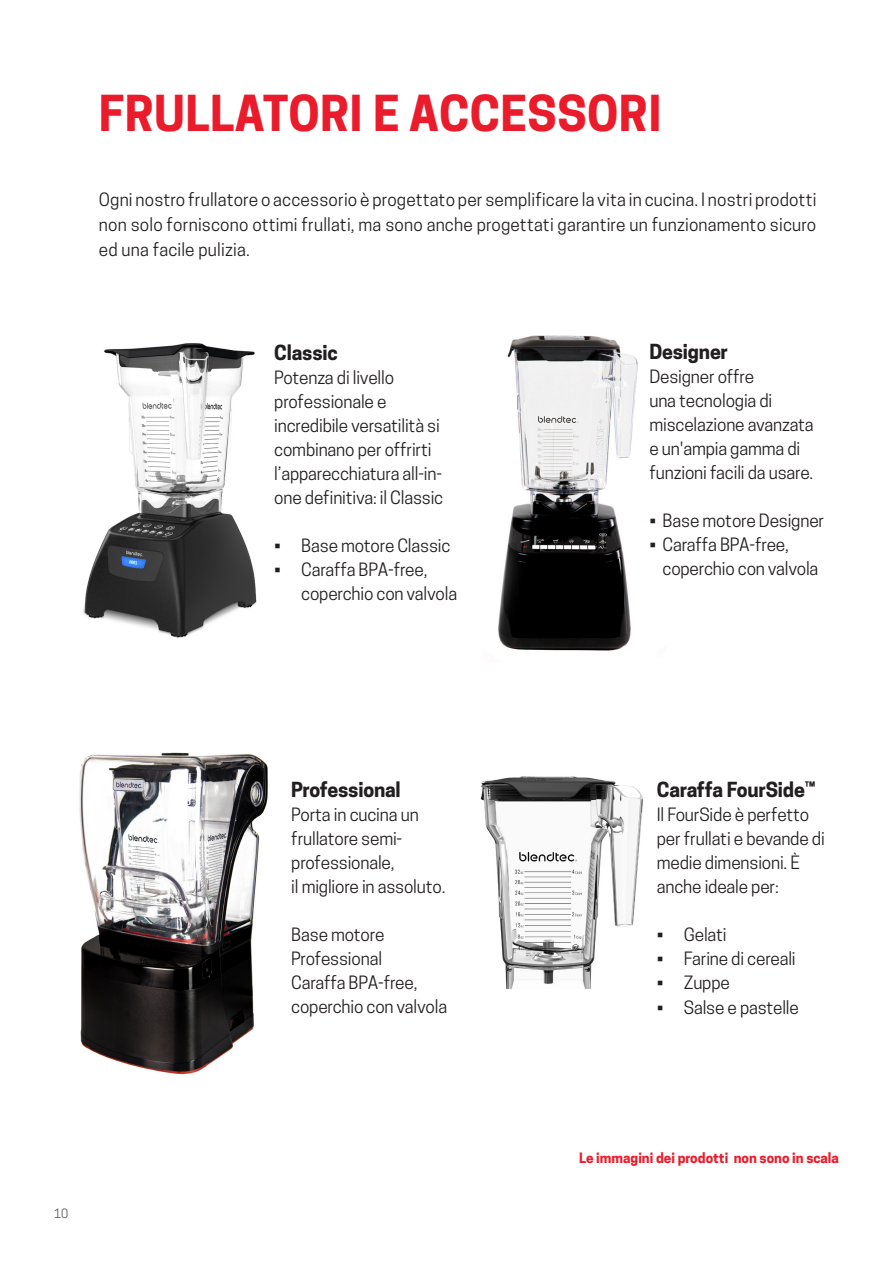
<style>
.page{position:relative;width:893px;height:1263px;background:#fff}
.page>*{position:absolute;margin:0;border:0;box-sizing:border-box;transform-origin:0 0}
.t1{font:700 46.5px "Cooper Hewitt";letter-spacing:.01em;color:#ea1c2b}
.t2{font:700 19.5px "Cooper Hewitt";letter-spacing:-.01em;color:#231f20}
.t3{font:17.25px/24px "Cooper Hewitt";letter-spacing:-.01em;color:#231f20}
.t4{font:700 13.5px "Cooper Hewitt";color:#ea1c2b}
.t5{font:12px "Cooper Hewitt";color:#57585a}
</style>
<div class="page">
<img style="left:83px;top:343px;width:174px;height:295px">
<img style="left:498px;top:335px;width:140px;height:316px">
<img style="left:79px;top:752px;width:189px;height:323px">
<img style="left:480px;top:776px;width:164px;height:213px">
<p class="t1" style="left:99px;top:86px;width:564px">FRULLATORI E ACCESSORI</p>
<p class="t3" style="left:99px;top:187px;width:719px;line-height:25.2px;text-align:justify">Ogni nostro frullatore o accessorio è progettato per semplificare la vita in cucina. I nostri prodotti non solo forniscono ottimi frullati, ma sono anche progettati garantire un funzionamento sicuro ed una facile pulizia.</p>
<p class="t2" style="left:274px;top:341px;width:65px">Classic</p>
<p class="t3" style="left:274px;top:366px;width:170px">Potenza di livello professionale e incredibile versatilità si combinano per offrirti l’apparecchiatura all-in&shy;one definitiva: il Classic</p>
<p class="t3" style="left:274px;top:534px;width:178px">• Base motore Classic</p>
<p class="t3" style="left:301px;top:558px;width:157px;text-indent:-27px">• Caraffa BPA-free, coperchio con valvola</p>
<p class="t2" style="left:649px;top:340px;width:80px">Designer</p>
<p class="t3" style="left:649px;top:365px;width:166px">Designer offre<br>una tecnologia di miscelazione avanzata e un'ampia gamma di funzioni facili da usare.</p>
<p class="t3" style="left:649px;top:509px;width:176px">• Base motore Designer</p>
<p class="t3" style="left:649px;top:533px;width:141px">• Caraffa BPA-free,</p>
<p class="t3" style="left:662px;top:557px;width:157px">coperchio con valvola</p>
<p class="t5" style="left:54px;top:1207px;width:16px">10</p>
<p class="t2" style="left:291px;top:778px;width:111px">Professional</p>
<p class="t3" style="left:291px;top:802px;width:129px">Porta in cucina un</p>
<p class="t3" style="left:291px;top:826px;width:113px">frullatore semi&shy;professionale,</p>
<p class="t3" style="left:291px;top:874px;width:156px">il migliore in assoluto.</p>
<p class="t3" style="left:291px;top:922px;width:95px">Base motore<br>Professional</p>
<p class="t3" style="left:291px;top:970px;width:157px">Caraffa BPA-free, coperchio con valvola</p>
<p class="t2" style="left:657px;top:778px;width:160px">Caraffa FourSide™</p>
<p class="t3" style="left:657px;top:802px;width:154px">Il FourSide è perfetto</p>
<p class="t3" style="left:657px;top:826px;width:169px">per frullati e bevande di</p>
<p class="t3" style="left:657px;top:850px;width:145px">medie dimensioni. È</p>
<p class="t3" style="left:657px;top:874px;width:124px">anche ideale per:</p>
<p class="t3" style="left:657px;top:922px;width:71px">• Gelati</p>
<p class="t3" style="left:657px;top:946px;width:140px">• Farine di cereali</p>
<p class="t3" style="left:657px;top:970px;width:75px">• Zuppe</p>
<p class="t3" style="left:657px;top:996px;width:144px">• Salse e pastelle</p>
<p class="t4" style="left:579px;top:1149px;width:261px">Le immagini dei prodotti non sono in scala</p>
</div>
